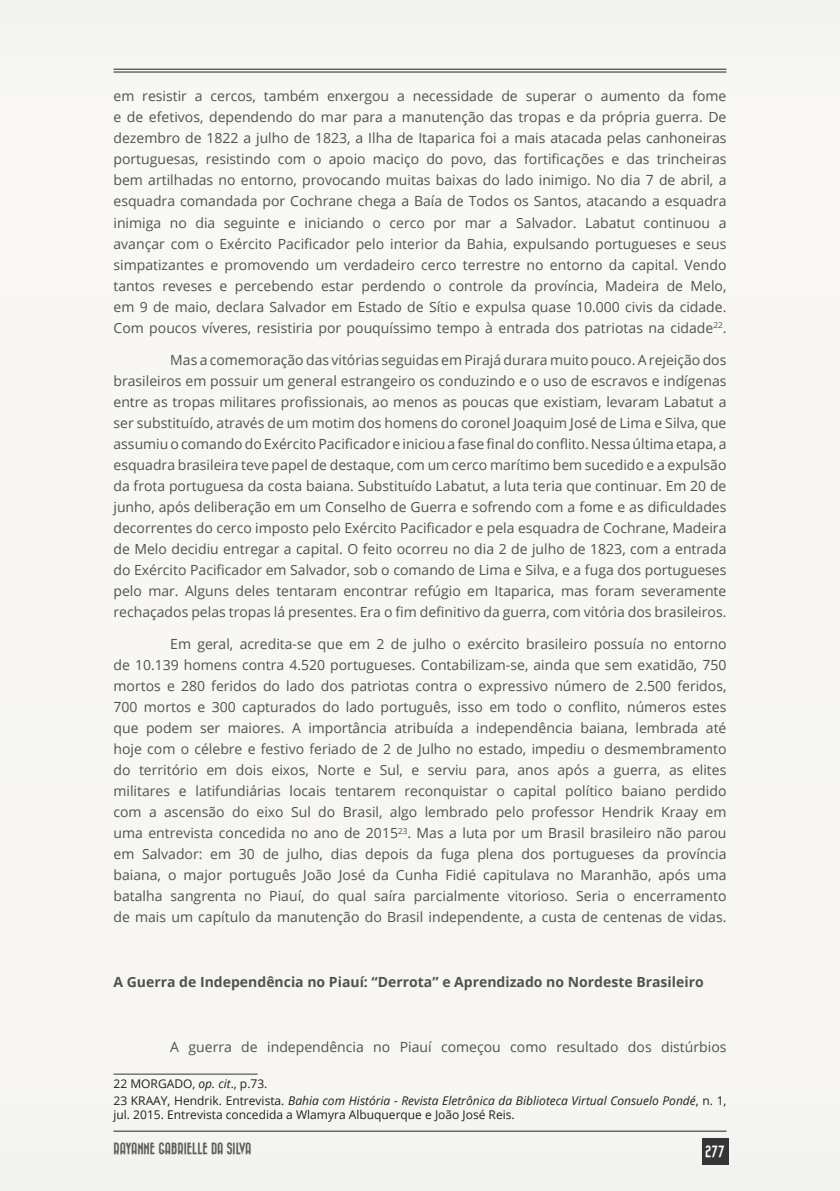
<style>
.page{position:relative;width:840px;height:1191px;background:#fff}
.page>*{position:absolute;margin:0;border:0;box-sizing:border-box;transform-origin:0 0}
.TEXTO{font:14px/21px "Open Sans";color:#515151;text-align:justify}
.TEXTO-2{font:700 14px "Open Sans";color:#515151}
.t1{font:12px/14px "Open Sans";color:#231f20}
.t2{font:12px "Bazar";color:#5d5d5d}
.t3{font:12px "Bazar";color:#fff}
.s1{font-style:italic}
</style>
<div class="page">
<div style="left:0;top:0;width:839px;height:1190px;background:#f8f7f4"></div>
<hr style="left:113px;top:69px;width:613px;height:1px;background:#231f20">
<hr style="left:113px;top:72px;width:613px;height:1px;background:#231f20">
<hr style="left:113px;top:1130px;width:613px;height:1px;background:#231f20">
<div style="left:701px;top:1138px;width:27px;height:27px;background:#363536"></div>
<hr style="left:113px;top:1073px;width:144px;height:1px;background:#363536">
<p class="TEXTO" style="left:113px;top:85px;width:614px">em resistir a cercos, também enxergou a necessidade de superar o aumento da fome e de efetivos, dependendo do mar para a manutenção das tropas e da própria guerra. De dezembro de 1822 a julho de 1823, a Ilha de Itaparica foi a mais atacada pelas canhoneiras portuguesas, resistindo com o apoio maciço do povo, das fortificações e das trincheiras bem artilhadas no entorno, provocando muitas baixas do lado inimigo. No dia 7 de abril, a esquadra comandada por Cochrane chega a Baía de Todos os Santos, atacando a esquadra inimiga no dia seguinte e iniciando o cerco por mar a Salvador. Labatut continuou a avançar com o Exército Pacificador pelo interior da Bahia, expulsando portugueses e seus simpatizantes e promovendo um verdadeiro cerco terrestre no entorno da capital. Vendo tantos reveses e percebendo estar perdendo o controle da província, Madeira de Melo, em 9 de maio, declara Salvador em Estado de Sítio e expulsa quase 10.000 civis da cidade.<br>Com poucos víveres, resistiria por pouquíssimo tempo à entrada dos patriotas na cidade<sup>22</sup>.</p>
<p class="TEXTO" style="left:113px;top:349px;width:614px;text-indent:57px">Mas a comemoração das vitórias seguidas em Pirajá durara muito pouco. A rejeição dos brasileiros em possuir um general estrangeiro os conduzindo e o uso de escravos e indígenas entre as tropas militares profissionais, ao menos as poucas que existiam, levaram Labatut a ser substituído, através de um motim dos homens do coronel Joaquim José de Lima e Silva, que assumiu o comando do Exército Pacificador e iniciou a fase final do conflito. Nessa última etapa, a esquadra brasileira teve papel de destaque, com um cerco marítimo bem sucedido e a expulsão da frota portuguesa da costa baiana. Substituído Labatut, a luta teria que continuar. Em 20 de junho, após deliberação em um Conselho de Guerra e sofrendo com a fome e as dificuldades decorrentes do cerco imposto pelo Exército Pacificador e pela esquadra de Cochrane, Madeira de Melo decidiu entregar a capital. O feito ocorreu no dia 2 de julho de 1823, com a entrada do Exército Pacificador em Salvador, sob o comando de Lima e Silva, e a fuga dos portugueses pelo mar. Alguns deles tentaram encontrar refúgio em Itaparica, mas foram severamente rechaçados pelas tropas lá presentes. Era o fim definitivo da guerra, com vitória dos brasileiros.</p>
<p class="TEXTO" style="left:113px;top:633px;width:614px;text-indent:57px">Em geral, acredita-se que em 2 de julho o exército brasileiro possuía no entorno de 10.139 homens contra 4.520 portugueses. Contabilizam-se, ainda que sem exatidão, 750 mortos e 280 feridos do lado dos patriotas contra o expressivo número de 2.500 feridos, 700 mortos e 300 capturados do lado português, isso em todo o conflito, números estes que podem ser maiores. A importância atribuída a independência baiana, lembrada até hoje com o célebre e festivo feriado de 2 de Julho no estado, impediu o desmembramento do território em dois eixos, Norte e Sul, e serviu para, anos após a guerra, as elites militares e latifundiárias locais tentarem reconquistar o capital político baiano perdido com a ascensão do eixo Sul do Brasil, algo lembrado pelo professor Hendrik Kraay em uma entrevista concedida no ano de 2015<sup>23</sup>. Mas a luta por um Brasil brasileiro não parou em Salvador: em 30 de julho, dias depois da fuga plena dos portugueses da província baiana, o major português João José da Cunha Fidié capitulava no Maranhão, após uma batalha sangrenta no Piauí, do qual saíra parcialmente vitorioso. Seria o encerramento de mais um capítulo da manutenção do Brasil independente, a custa de centenas de vidas.</p>
<p class="TEXTO-2" style="left:113px;top:972px;width:591px">A Guerra de Independência no Piauí: “Derrota” e Aprendizado no Nordeste Brasileiro</p>
<p class="TEXTO" style="left:170px;top:1036px;width:557px">A guerra de independência no Piauí começou como resultado dos distúrbios</p>
<p class="t1" style="left:113px;top:1076px;width:155px">22 MORGADO, <span class="s1">op. cit</span>., p.73.</p>
<p class="t1" style="left:113px;top:1093px;width:614px">23 KRAAY, Hendrik. Entrevista. <span class="s1">Bahia com História - Revista Eletrônica da Biblioteca Virtual Consuelo Pondé</span>, n. 1, jul. 2015. Entrevista concedida a Wlamyra Albuquerque e João José Reis.</p>
<p class="t2" style="left:113px;top:1142px;width:139px">RAYANNE GABRIELLE DA SILVA</p>
<p class="t3" style="left:704px;top:1145px;width:22px">277</p>
</div>
